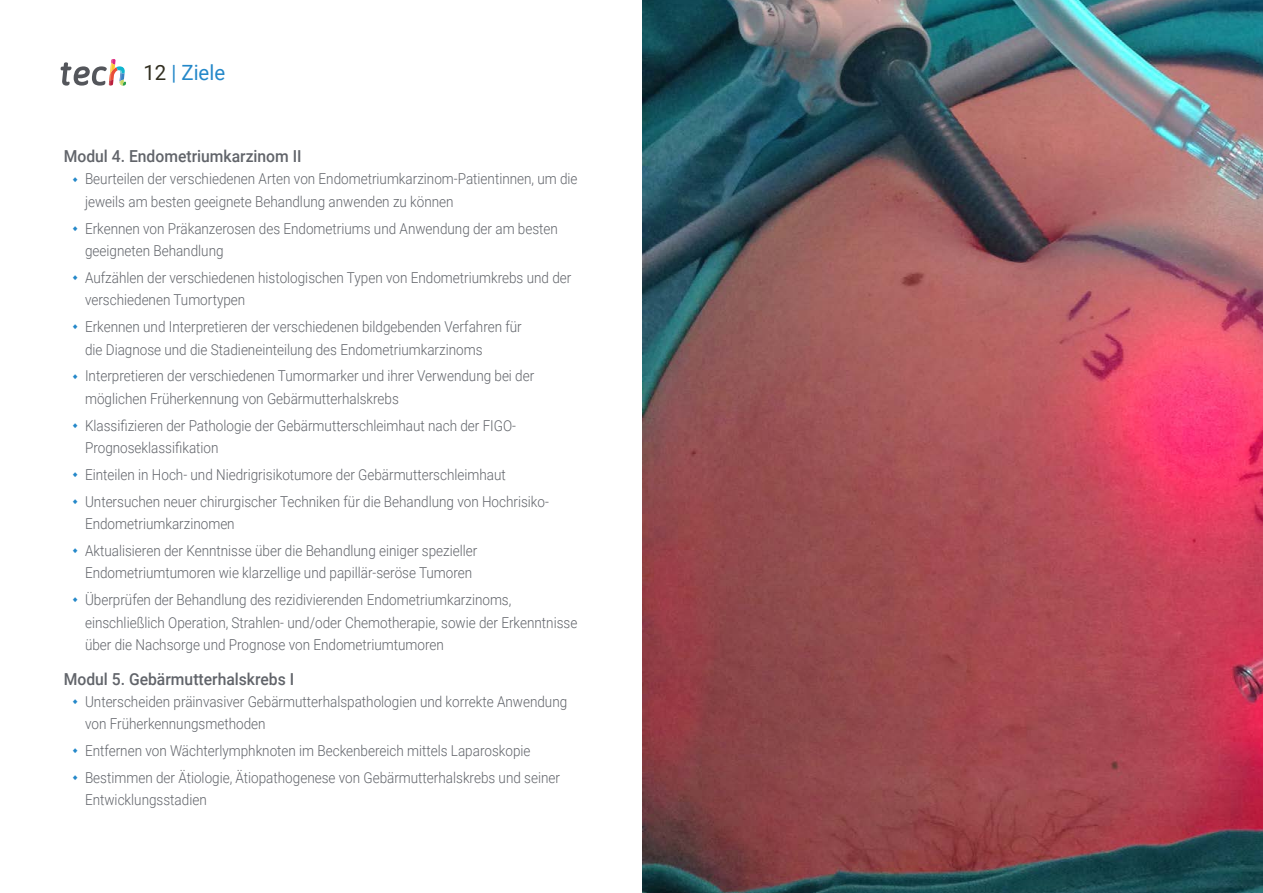
<style>
.page{position:relative;width:1263px;height:893px;background:#fff}
.page>*{position:absolute;margin:0;border:0;box-sizing:border-box;transform-origin:0 0}
.t1{font:21px "Roboto";color:#2488c9}
.t2{font:500 16.5px "Roboto";color:#61646a;scale:.95 1}
.t3{font:300 15px/22.5px "Roboto";color:#61646a;scale:.9 1}
.s1{color:#312e20}
</style>
<div class="page">
<svg style="left:61px;top:59px;width:65px;height:27px"></svg>
<img style="left:642px;top:0;width:621px;height:893px">
<h1 class="t1" style="left:144px;top:57px;width:83px"><span class="s1">12</span> | Ziele</h1>
<p class="t2" style="left:64px;top:145px;width:252px">Modul 4. Endometriumkarzinom II</p>
<p class="t3" style="left:85px;top:167px;width:549px">Beurteilen der verschiedenen Arten von Endometriumkarzinom-Patientinnen, um die jeweils am besten geeignete Behandlung anwenden zu können</p>
<p class="t3" style="left:85px;top:217px;width:527px">Erkennen von Präkanzerosen des Endometriums und Anwendung der am besten geeigneten Behandlung</p>
<p class="t3" style="left:85px;top:266px;width:542px">Aufzählen der verschiedenen histologischen Typen von Endometriumkrebs und der verschiedenen Tumortypen</p>
<p class="t3" style="left:85px;top:315px;width:487px">Erkennen und Interpretieren der verschiedenen bildgebenden Verfahren für die Diagnose und die Stadieneinteilung des Endometriumkarzinoms</p>
<p class="t3" style="left:85px;top:364px;width:501px">Interpretieren der verschiedenen Tumormarker und ihrer Verwendung bei der möglichen Früherkennung von Gebärmutterhalskrebs</p>
<p class="t3" style="left:85px;top:414px;width:480px">Klassifizieren der Pathologie der Gebärmutterschleimhaut nach der FIGO-<br>Prognoseklassifikation</p>
<p class="t3" style="left:85px;top:461px;width:517px;line-height:26.7px">Einteilen in Hoch- und Niedrigrisikotumore der Gebärmutterschleimhaut<br>Untersuchen neuer chirurgischer Techniken für die Behandlung von Hochrisiko-</p>
<p class="t3" style="left:85px;top:510px;width:437px;line-height:26.7px">Endometriumkarzinomen<br>Aktualisieren der Kenntnisse über die Behandlung einiger spezieller</p>
<p class="t3" style="left:85px;top:559px;width:475px;line-height:26.7px">Endometriumtumoren wie klarzellige und papillär-seröse Tumoren<br>Überprüfen der Behandlung des rezidivierenden Endometriumkarzinoms,</p>
<p class="t3" style="left:85px;top:611px;width:548px">einschließlich Operation, Strahlen- und/oder Chemotherapie, sowie der Erkenntnisse über die Nachsorge und Prognose von Endometriumtumoren</p>
<p class="t2" style="left:64px;top:667px;width:244px">Modul 5. Gebärmutterhalskrebs I</p>
<p class="t3" style="left:85px;top:690px;width:537px">Unterscheiden präinvasiver Gebärmutterhalspathologien und korrekte Anwendung von Früherkennungsmethoden</p>
<p class="t3" style="left:85px;top:737px;width:529px;line-height:26.7px">Entfernen von Wächterlymphknoten im Beckenbereich mittels Laparoskopie<br>Bestimmen der Ätiologie, Ätiopathogenese von Gebärmutterhalskrebs und seiner</p>
<p class="t3" style="left:85px;top:788px;width:137px">Entwicklungsstadien</p>
</div>
